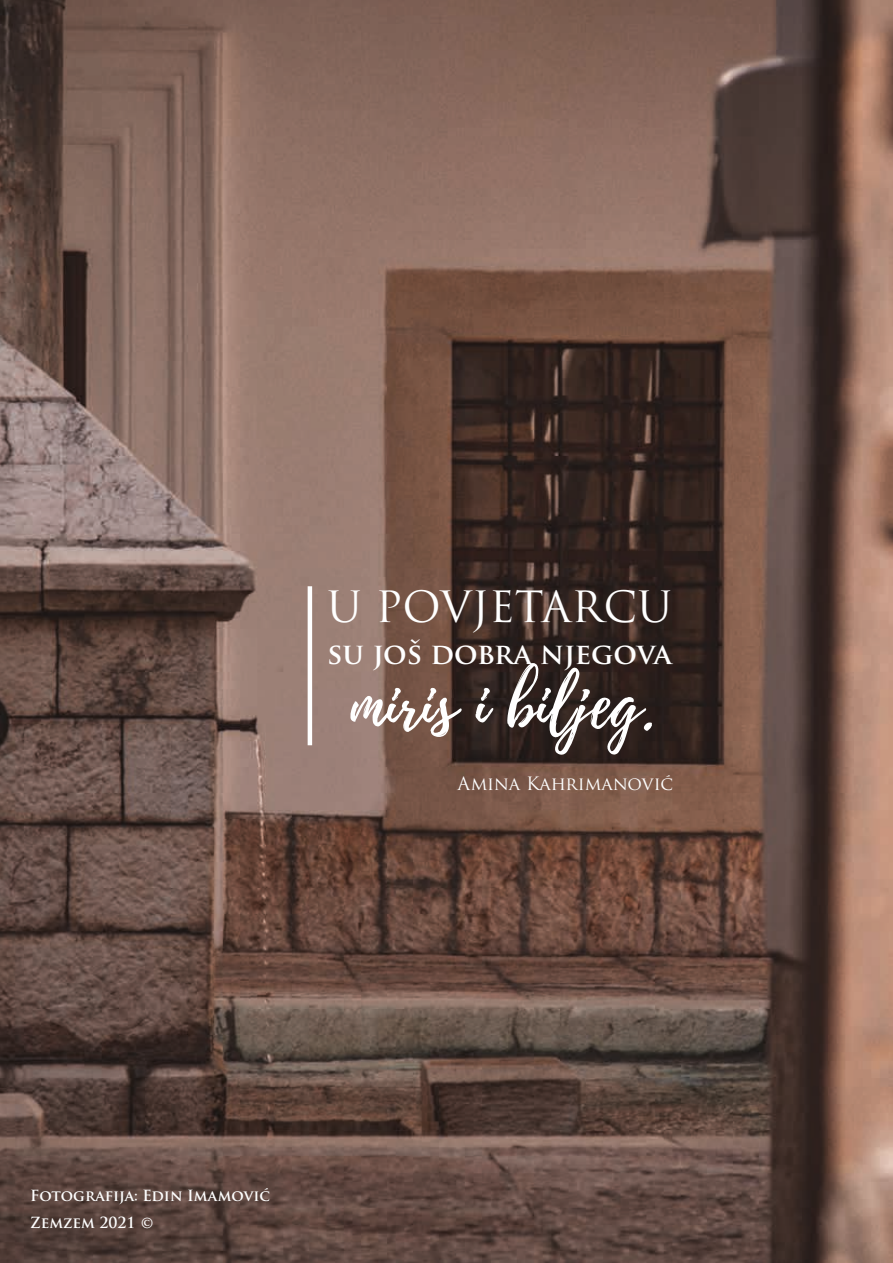
<style>
.page{position:relative;width:893px;height:1263px;background:#fff}
.page>*{position:absolute;margin:0;border:0;box-sizing:border-box;transform-origin:0 0}
.t1{font:67.5px "Playlist Script";color:#fff}
.t2{font:42px "Trajan Pro";color:#fff}
.t3{font:700 28.5px "Trajan Pro";color:#fff}
.t4{font:18px "Trajan Pro";color:#fff}
.t5{font:700 15px/26.8px "Trajan Pro";color:#fff}
.s1{font-size:13.5px}
</style>
<div class="page">
<img style="left:0;top:0;width:893px;height:1263px">
<hr style="left:308px;top:586px;width:4px;height:159px;background:#fff">
<h2 class="t2" style="left:327px;top:581px;width:347px">U POVJETARCU</h2>
<h1 class="t1" style="left:350px;top:656px;width:307px">miris i biljeg.</h1>
<h3 class="t3" style="left:327px;top:636px;width:346px">su još dobra njegova</h3>
<p class="t4" style="left:458px;top:772px;width:217px">Amina Kahrimanović</p>
<p class="t5" style="left:30px;top:1182px;width:241px">Fotografija: Edin Imamović<br>Zemzem 2021 <span class="s1">©</span></p>
</div>
